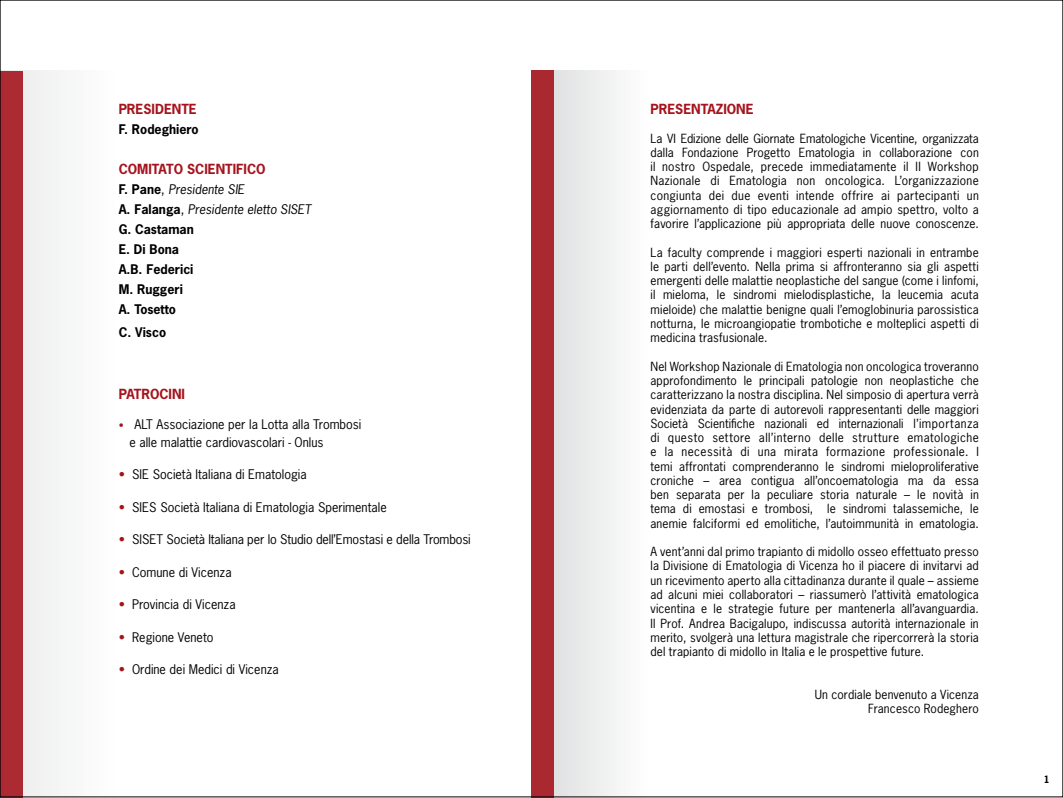
<style>
.page{position:relative;width:1063px;height:798px;background:#fff}
.page>*{position:absolute;margin:0;border:0;box-sizing:border-box;transform-origin:0 0}
.t1{font:700 13.12px "News Gothic";color:#a5141d}
.t2{font:12.5px/17.5px "News Gothic";color:#000}
.t3{font:700 12.5px/20px "News Gothic";color:#000}
.t4{font:11.88px/14.2px "News Gothic";letter-spacing:.01em;color:#000;text-align:justify}
.t5{font:700 9.5px "News Gothic";color:#000}
.s1{font-weight:400}
.s2{font-weight:400;font-style:italic}
.s3{font-size:10px;color:#a5141d}
.s4{color:#a5141d}
</style>
<div class="page">
<div style="left:0;top:71px;width:120px;height:726px;background:#f6f7f7"></div>
<div style="left:0;top:71px;width:23px;height:726px;background:#ac2a32"></div>
<svg style="left:554px;top:71px;width:97px;height:726px"></svg>
<div style="left:531px;top:71px;width:23px;height:726px;background:#aa2830"></div>
<p class="t1" style="left:119px;top:100px;width:80px">PRESIDENTE</p>
<p class="t3" style="left:119px;top:119px;width:81px">F. Rodeghiero</p>
<p class="t1" style="left:119px;top:160px;width:148px">COMITATO SCIENTIFICO</p>
<p class="t3" style="left:119px;top:179px;width:194px">F. Pane<span class="s1">,</span> <span class="s2">Presidente SIE<br></span>A. Falanga<span class="s1">,</span> <span class="s2">Presidente eletto SISET<br></span>G. Castaman<br>E. Di Bona<br>A.B. Federici<br>M. Ruggeri<br>A. Tosetto</p>
<p class="t3" style="left:119px;top:321px;width:49px">C. Visco</p>
<p class="t1" style="left:119px;top:385px;width:68px">PATROCINI</p>
<p class="t2" style="left:130px;top:415px;width:233px;text-indent:-11px"><span class="s3">•</span> ALT Associazione per la Lotta alla Trombosi e alle malattie cardiovascolari - Onlus</p>
<p class="t2" style="left:119px;top:465px;width:190px"><span class="s4">•</span> SIE Società Italiana di Ematologia</p>
<p class="t2" style="left:119px;top:497px;width:270px"><span class="s4">•</span> SIES Società Italiana di Ematologia Sperimentale</p>
<p class="t2" style="left:119px;top:530px;width:354px"><span class="s4">•</span> SISET Società Italiana per lo Studio dell’Emostasi e della Trombosi</p>
<p class="t2" style="left:119px;top:562px;width:114px"><span class="s4">•</span> Comune di Vicenza</p>
<p class="t2" style="left:119px;top:595px;width:119px"><span class="s4">•</span> Provincia di Vicenza</p>
<p class="t2" style="left:119px;top:627px;width:96px"><span class="s4">•</span> Regione Veneto</p>
<p class="t2" style="left:119px;top:660px;width:162px"><span class="s4">•</span> Ordine dei Medici di Vicenza</p>
<p class="t1" style="left:651px;top:100px;width:105px">PRESENTAZIONE</p>
<p class="t4" style="left:651px;top:130px;width:330px">La VI Edizione delle Giornate Ematologiche Vicentine, organizzata dalla Fondazione Progetto Ematologia in collaborazione con il nostro Ospedale, precede immediatamente il II Workshop Nazionale di Ematologia non oncologica. L’organizzazione congiunta dei due eventi intende offrire ai partecipanti un aggiornamento di tipo educazionale ad ampio spettro, volto a favorire l’applicazione più appropriata delle nuove conoscenze.</p>
<p class="t4" style="left:651px;top:244px;width:330px">La faculty comprende i maggiori esperti nazionali in entrambe le parti dell’evento. Nella prima si affronteranno sia gli aspetti emergenti delle malattie neoplastiche del sangue (come i linfomi, il mieloma, le sindromi mielodisplastiche, la leucemia acuta mieloide) che malattie benigne quali l’emoglobinuria parossistica notturna, le microangiopatie trombotiche e molteplici aspetti di medicina trasfusionale.</p>
<p class="t4" style="left:651px;top:358px;width:330px">Nel Workshop Nazionale di Ematologia non oncologica troveranno approfondimento le principali patologie non neoplastiche che caratterizzano la nostra disciplina. Nel simposio di apertura verrà evidenziata da parte di autorevoli rappresentanti delle maggiori Società Scientifiche nazionali ed internazionali l’importanza di questo settore all’interno delle strutture ematologiche e la necessità di una mirata formazione professionale. I temi affrontati comprenderanno le sindromi mieloproliferative croniche – area contigua all’oncoematologia ma da essa ben separata per la peculiare storia naturale – le novità in tema di emostasi e trombosi, le sindromi talassemiche, le anemie falciformi ed emolitiche, l’autoimmunità in ematologia.</p>
<p class="t4" style="left:651px;top:544px;width:330px">A vent’anni dal primo trapianto di midollo osseo effettuato presso la Divisione di Ematologia di Vicenza ho il piacere di invitarvi ad un ricevimento aperto alla cittadinanza durante il quale – assieme ad alcuni miei collaboratori – riassumerò l’attività ematologica vicentina e le strategie future per mantenerla all’avanguardia.<br>Il Prof. Andrea Bacigalupo, indiscussa autorità internazionale in merito, svolgerà una lettura magistrale che ripercorrerà la storia del trapianto di midollo in Italia e le prospettive future.</p>
<p class="t4" style="left:815px;top:686px;width:166px;text-align:right">Un cordiale benvenuto a Vicenza<br>Francesco Rodeghero</p>
<p class="t5" style="left:1044px;top:773px;width:7px">1</p>
</div>
